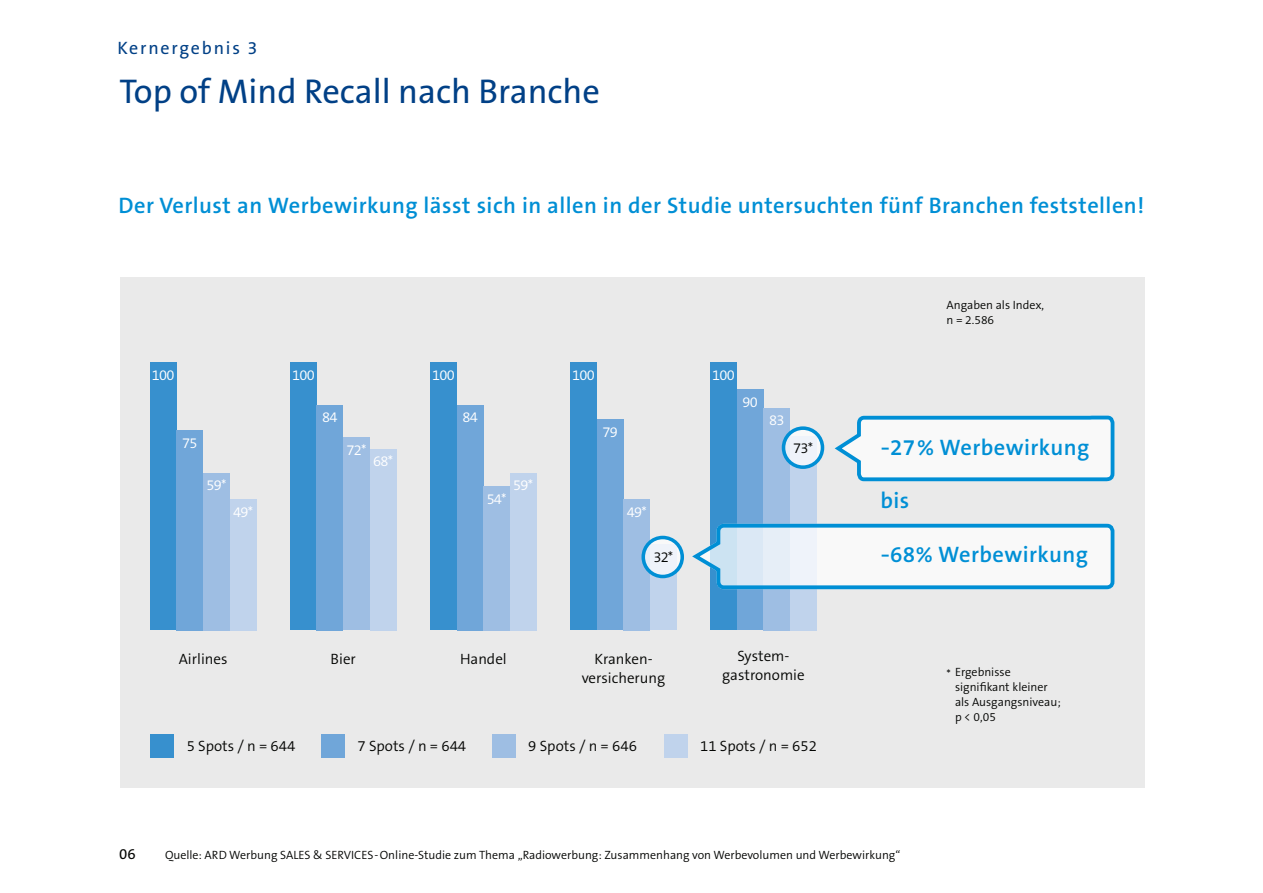
<style>
.page{position:relative;width:1263px;height:893px;background:#fff}
.page>*{position:absolute;margin:0;border:0;box-sizing:border-box;transform-origin:0 0}
.t1{font:34.5px "The Sans B5 Plain";color:#014086}
.t2{font:600 22.5px "The Sans B6";letter-spacing:.02em;color:#008fd5}
.t3{font:600 22.5px "The Sans B6";letter-spacing:.02em;color:#008fd5;scale:1.3 1}
.t4{font:18px "The Sans B5 Plain";letter-spacing:.1em;color:#014086}
.t5{font:300 15px/18.8px "The Sans B4";color:#040503;text-align:center}
.t6{font:15px "The Sans B5 Plain";color:#040503}
.t7{font:300 14.55px "The Sans B4";letter-spacing:-.05em;color:#fff}
.t8{font:300 14.55px "The Sans B4";color:#040503}
.t9{font:300 12px/15px "The Sans B4";color:#040503}
</style>
<div class="page">
<div style="left:120px;top:278px;width:1024px;height:510px;background:#eaeaea"></div>
<div style="left:710px;top:362px;width:27px;height:268px;background:#3790ce"></div>
<div style="left:737px;top:389px;width:26px;height:241px;background:#70a6d9"></div>
<div style="left:763px;top:407px;width:27px;height:223px;background:#9ebee3"></div>
<div style="left:790px;top:436px;width:27px;height:194px;background:#c0d3ec"></div>
<svg style="left:782px;top:426px;width:42px;height:43px"></svg>
<div style="left:150px;top:362px;width:27px;height:268px;background:#3790ce"></div>
<div style="left:177px;top:430px;width:26px;height:200px;background:#70a6d9"></div>
<div style="left:203px;top:472px;width:27px;height:158px;background:#9ebee3"></div>
<div style="left:230px;top:499px;width:26px;height:131px;background:#c0d3ec"></div>
<div style="left:290px;top:362px;width:27px;height:268px;background:#3790ce"></div>
<div style="left:317px;top:405px;width:26px;height:225px;background:#70a6d9"></div>
<div style="left:343px;top:437px;width:27px;height:193px;background:#9ebee3"></div>
<div style="left:370px;top:449px;width:26px;height:181px;background:#c0d3ec"></div>
<div style="left:430px;top:362px;width:27px;height:268px;background:#3790ce"></div>
<div style="left:457px;top:405px;width:26px;height:225px;background:#70a6d9"></div>
<div style="left:483px;top:486px;width:27px;height:144px;background:#9ebee3"></div>
<div style="left:510px;top:473px;width:27px;height:157px;background:#c0d3ec"></div>
<div style="left:150px;top:733px;width:24px;height:24px;background:#3790ce"></div>
<div style="left:321px;top:733px;width:24px;height:24px;background:#70a6d9"></div>
<div style="left:492px;top:733px;width:23px;height:24px;background:#9ebee3"></div>
<div style="left:664px;top:733px;width:24px;height:24px;background:#c0d3ec"></div>
<svg style="left:834px;top:415px;width:281px;height:67px"></svg>
<div style="left:570px;top:362px;width:27px;height:268px;background:#3790ce"></div>
<div style="left:597px;top:419px;width:27px;height:211px;background:#70a6d9"></div>
<div style="left:624px;top:499px;width:26px;height:131px;background:#9ebee3"></div>
<div style="left:650px;top:544px;width:27px;height:86px;background:#c0d3ec"></div>
<svg style="left:642px;top:523px;width:473px;height:67px"></svg>
<h3 class="t4" style="left:118px;top:39px;width:141px">Kernergebnis 3</h3>
<h1 class="t1" style="left:119px;top:72px;width:482px">Top of Mind Recall nach Branche</h1>
<h2 class="t2" style="left:118px;top:193px;width:1028px">Der Verlust an Werbewirkung lässt sich in allen in der Studie untersuchten fünf Branchen feststellen!</h2>
<p class="t7" style="left:152px;top:367px;width:24px">100</p>
<p class="t7" style="left:182px;top:435px;width:17px">75</p>
<p class="t7" style="left:206px;top:477px;width:22px">59*</p>
<p class="t7" style="left:233px;top:504px;width:22px">49*</p>
<p class="t7" style="left:292px;top:367px;width:24px">100</p>
<p class="t7" style="left:322px;top:409px;width:17px">84</p>
<p class="t7" style="left:347px;top:442px;width:22px">72*</p>
<p class="t7" style="left:373px;top:453px;width:22px">68*</p>
<p class="t7" style="left:432px;top:367px;width:24px">100</p>
<p class="t7" style="left:462px;top:409px;width:17px">84</p>
<p class="t7" style="left:487px;top:491px;width:22px">54*</p>
<p class="t7" style="left:513px;top:477px;width:22px">59*</p>
<p class="t7" style="left:572px;top:367px;width:24px">100</p>
<p class="t7" style="left:603px;top:424px;width:17px">79</p>
<p class="t7" style="left:627px;top:504px;width:22px">49*</p>
<p class="t8" style="left:653px;top:549px;width:22px">32*</p>
<p class="t7" style="left:712px;top:367px;width:24px">100</p>
<p class="t7" style="left:742px;top:394px;width:17px">90</p>
<p class="t7" style="left:769px;top:412px;width:17px">83</p>
<p class="t8" style="left:793px;top:440px;width:22px">73*</p>
<p class="t5" style="left:179px;top:650px;width:50px">Airlines</p>
<p class="t5" style="left:331px;top:650px;width:27px">Bier</p>
<p class="t5" style="left:460px;top:650px;width:48px">Handel</p>
<p class="t5" style="left:582px;top:650px;width:85px">Kranken&shy;versicherung</p>
<p class="t5" style="left:722px;top:647px;width:84px">System&shy;gastronomie</p>
<p class="t5" style="left:187px;top:737px;width:110px">5 Spots / n = 644</p>
<p class="t5" style="left:358px;top:737px;width:110px">7 Spots / n = 644</p>
<p class="t5" style="left:528px;top:737px;width:110px">9 Spots / n = 646</p>
<p class="t5" style="left:700px;top:737px;width:118px">11 Spots / n = 652</p>
<p class="t9" style="left:946px;top:298px;width:99px">Angaben als Index, n = 2.586</p>
<h2 class="t3" style="left:880px;top:435px;width:162px">-27% Werbewirkung</h2>
<h2 class="t2" style="left:881px;top:488px;width:30px">bis</h2>
<h2 class="t3" style="left:880px;top:542px;width:161px">-68% Werbewirkung</h2>
<p class="t9" style="left:955px;top:665px;width:107px">Ergebnisse signifikant kleiner als Ausgangsniveau; p &lt; 0,05</p>
<p class="t9" style="left:946px;top:667px;width:6px">*</p>
<p class="t6" style="left:119px;top:845px;width:18px">06</p>
<p class="t9" style="left:165px;top:847px;width:737px">Quelle: ARD Werbung SALES &amp; SERVICES-Online-Studie zum Thema „Radiowerbung: Zusammenhang von Werbevolumen und Werbewirkung“</p>
</div>
